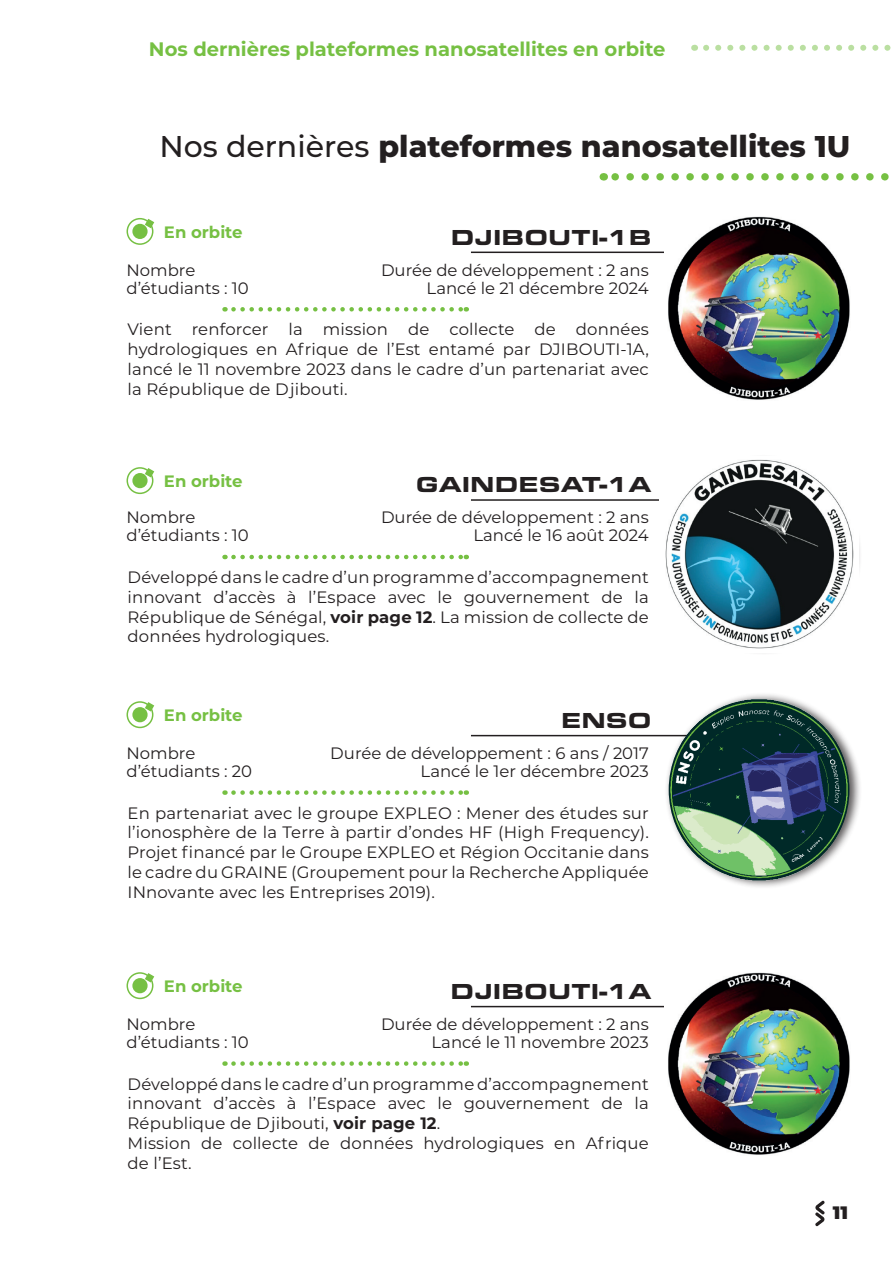
<style>
.page{position:relative;width:893px;height:1263px;background:#fff}
.page>*{position:absolute;margin:0;border:0;box-sizing:border-box;transform-origin:0 0}
.t1{font:800 30px "Montserrat";color:#231f20}
.t2{font:900 22.5px "Eurostile Ext";color:#231f20}
.t3{font:700 19.5px "Montserrat";color:#76c043}
.t4{font:900 18px "Montserrat";color:#231f20}
.t5{font:16.5px/19.8px "Montserrat";color:#231f20}
.t6{font:700 16.5px "Montserrat";color:#76c043}
.s1{font-weight:500}
.s2{font-weight:700}
</style>
<div class="page">
<svg style="left:815px;top:1201px;width:9px;height:25px"></svg>
<svg style="left:611px;top:173px;width:278px;height:8px"></svg>
<hr style="left:471px;top:499px;width:241px;height:2px;background:#231f20">
<hr style="left:471px;top:252px;width:241px;height:1px;background:#231f20">
<hr style="left:471px;top:1006px;width:241px;height:1px;background:#231f20">
<hr style="left:471px;top:735px;width:241px;height:1px;background:#231f20">
<div style="left:665px;top:692px;width:197px;height:197px;background:#231f20;opacity:.75"></div>
<img style="left:669px;top:698px;width:180px;height:184px">
<svg style="left:233px;top:555px;width:234px;height:4px"></svg>
<svg style="left:233px;top:307px;width:234px;height:5px"></svg>
<svg style="left:233px;top:1061px;width:234px;height:5px"></svg>
<svg style="left:233px;top:790px;width:234px;height:5px"></svg>
<div style="left:133px;top:225px;width:14px;height:13px;background:#76c043;border-radius:50%"></div>
<div style="left:132px;top:224px;width:16px;height:15px;border:2px solid #76c043;border-radius:50%"></div>
<div style="left:127px;top:218px;width:26px;height:27px;border:2px solid #76c043;border-radius:50%"></div>
<svg style="left:144px;top:218px;width:11px;height:11px"></svg>
<div style="left:133px;top:474px;width:14px;height:13px;background:#76c043;border-radius:50%"></div>
<div style="left:132px;top:473px;width:16px;height:15px;border:2px solid #76c043;border-radius:50%"></div>
<div style="left:127px;top:467px;width:26px;height:27px;border:2px solid #76c043;border-radius:50%"></div>
<svg style="left:144px;top:467px;width:11px;height:11px"></svg>
<div style="left:133px;top:979px;width:14px;height:13px;background:#76c043;border-radius:50%"></div>
<div style="left:132px;top:978px;width:16px;height:15px;border:2px solid #76c043;border-radius:50%"></div>
<div style="left:127px;top:972px;width:26px;height:27px;border:2px solid #76c043;border-radius:50%"></div>
<svg style="left:144px;top:973px;width:11px;height:10px"></svg>
<div style="left:133px;top:708px;width:14px;height:13px;background:#76c043;border-radius:50%"></div>
<div style="left:132px;top:707px;width:16px;height:15px;border:2px solid #76c043;border-radius:50%"></div>
<div style="left:127px;top:701px;width:26px;height:27px;border:2px solid #76c043;border-radius:50%"></div>
<svg style="left:144px;top:702px;width:11px;height:10px"></svg>
<svg style="left:706px;top:45px;width:185px;height:6px"></svg>
<img style="left:664px;top:216px;width:186px;height:184px">
<img style="left:664px;top:972px;width:186px;height:183px">
<img style="left:659px;top:459px;width:195px;height:190px">
<p class="t3" style="left:149px;top:35px;width:518px">Nos dernières plateformes nanosatellites en orbite</p>
<h1 class="t1" style="left:160px;top:124px;width:692px"><span class="s1">Nos dernières</span> plateformes nanosatellites 1U</h1>
<p class="t6" style="left:164px;top:220px;width:80px">En orbite</p>
<p class="t5" style="left:127px;top:260px;width:124px;line-height:18px">Nombre d’étudiants : 10</p>
<h2 class="t2" style="left:451px;top:220px;width:202px">DJIBOUTI-1B</h2>
<p class="t5" style="left:381px;top:260px;width:269px;line-height:18px;text-align:right">Durée de développement : 2 ans<br>Lancé le 21 décembre 2024</p>
<p class="t5" style="left:128px;top:319px;width:523px;text-align:justify">Vient renforcer la mission de collecte de données hydrologiques en Afrique de l’Est entamé par DJIBOUTI-1A, lancé le 11 novembre 2023 dans le cadre d’un partenariat avec la République de Djibouti.</p>
<p class="t6" style="left:164px;top:469px;width:80px">En orbite</p>
<p class="t5" style="left:127px;top:508px;width:124px;line-height:18px">Nombre d’étudiants : 10</p>
<h2 class="t2" style="left:416px;top:468px;width:237px">GAINDESAT-1A</h2>
<p class="t5" style="left:381px;top:508px;width:269px;line-height:18px;text-align:right">Durée de développement : 2 ans<br>Lancé le 16 août 2024</p>
<p class="t5" style="left:128px;top:567px;width:523px;text-align:justify">Développé dans le cadre d’un programme d’accompagnement innovant d’accès à l’Espace avec le gouvernement de la République de Sénégal, <span class="s2">voir page 12</span>. La mission de collecte de données hydrologiques.</p>
<p class="t6" style="left:164px;top:703px;width:80px">En orbite</p>
<p class="t5" style="left:127px;top:743px;width:127px;line-height:18px">Nombre d’étudiants : 20</p>
<h2 class="t2" style="left:561px;top:703px;width:92px">ENSO</h2>
<p class="t5" style="left:330px;top:743px;width:320px;line-height:18px;text-align:right">Durée de développement : 6 ans / 2017<br>Lancé le 1er décembre 2023</p>
<p class="t5" style="left:128px;top:802px;width:523px;text-align:justify">En partenariat avec le groupe EXPLEO : Mener des études sur l’ionosphère de la Terre à partir d’ondes HF (High Frequency).<br>Projet fi nancé par le Groupe EXPLEO et Région Occitanie dans le cadre du GRAINE (Groupement pour la Recherche Appliquée INnovante avec les Entreprises 2019).</p>
<p class="t6" style="left:164px;top:974px;width:80px">En orbite</p>
<p class="t5" style="left:127px;top:1014px;width:124px;line-height:18px">Nombre d’étudiants : 10</p>
<h2 class="t2" style="left:451px;top:974px;width:203px">DJIBOUTI-1A</h2>
<p class="t5" style="left:381px;top:1014px;width:269px;line-height:18px;text-align:right">Durée de développement : 2 ans<br>Lancé le 11 novembre 2023</p>
<p class="t5" style="left:128px;top:1073px;width:523px">Développé dans le cadre d’un programme d’accompagnement innovant d’accès à l’Espace avec le gouvernement de la République de Djibouti, <span class="s2">voir page 12</span>.<br>Mission de collecte de données hydrologiques en Afrique de l’Est.</p>
<p class="t4" style="left:833px;top:1199px;width:17px">11</p>
</div>
